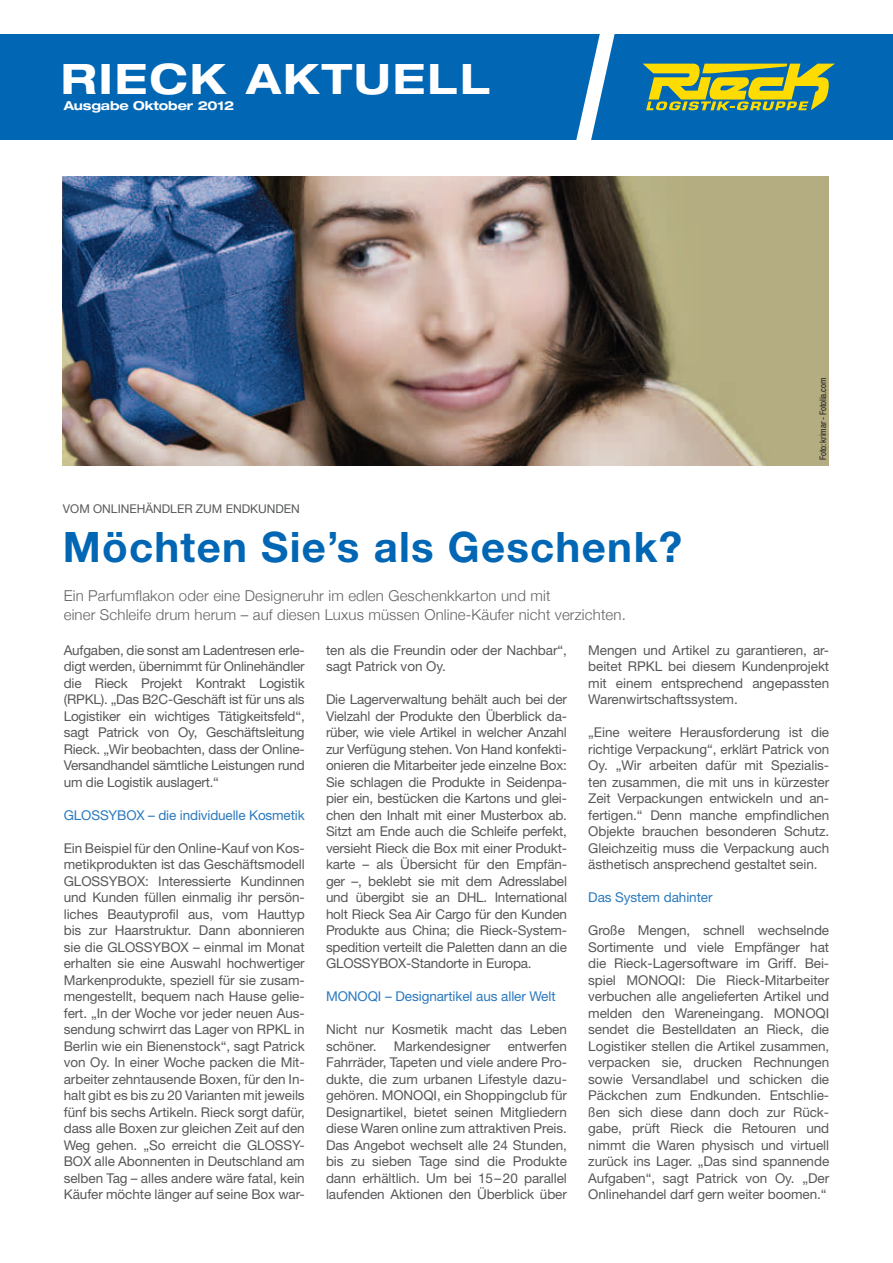
<style>
.page{position:relative;width:893px;height:1263px;background:#fff}
.page>*{position:absolute;margin:0;border:0;box-sizing:border-box;transform-origin:0 0}
.t1{font:700 42px "Helvetica Neue LT Std";letter-spacing:.03em;color:#0166b3}
.t2{font:700 expanded 42px "Helvetica Neue LT Std";letter-spacing:.05em;color:#fff}
.t3{font:300 15px/19.5px "Helvetica Neue";letter-spacing:.01em;color:#636366}
.t4{font:13.5px/16.5px "Helvetica Neue LT Std";letter-spacing:-.005em;color:#57585a;text-align:justify}
.t5{font:13.5px "Helvetica Neue LT Std";letter-spacing:-.005em;color:#2b79be}
.t6{font:700 expanded 12.3px "Helvetica Neue LT Std";letter-spacing:-.01em;color:#fff}
.t7{font:12px "Helvetica Neue";color:#57585a}
.t8{font:condensed 9px "Helvetica Neue LT Std";letter-spacing:-.015em;color:#231f20}
</style>
<div class="page">
<img style="left:63px;top:176px;width:765px;height:289px">
<div style="left:0;top:34px;width:893px;height:105px;background:#0166b3"></div>
<svg style="left:643px;top:64px;width:192px;height:46px"></svg>
<svg style="left:569px;top:34px;width:49px;height:106px"></svg>
<h1 class="t2" style="left:61px;top:53px;width:431px">Rieck aktuell</h1>
<p class="t6" style="left:64px;top:98px;width:172px">Ausgabe Oktober 2012</p>
<p class="t7" style="left:63px;top:502px;width:238px">VOM ONLINEHÄNDLER ZUM ENDKUNDEN</p>
<h1 class="t1" style="left:63px;top:521px;width:621px">Möchten Sie’s als Geschenk?</h1>
<p class="t3" style="left:64px;top:585px;width:564px">Ein Parfumflakon oder eine Designeruhr im edlen Geschenkkarton und mit<br>einer Schleife drum herum – auf diesen Luxus müssen Online-Käufer nicht verzichten.</p>
<p class="t8" style="left:818px;top:460px;width:84px;rotate:-90deg">Foto: krimar - Fotolia.com</p>
<p class="t4" style="left:64px;top:642px;width:242px">Aufgaben, die sonst am Ladentresen erle&shy;digt werden, übernimmt für Onlinehändler die Rieck Projekt Kontrakt Logistik (RPKL). „Das B2C-Geschäft ist für uns als Logistiker ein wichtiges Tätigkeitsfeld“, sagt Patrick von Oy, Geschäftsleitung Rieck. „Wir beobachten, dass der Online-Versandhandel sämtliche Leistungen rund um die Logistik auslagert.“</p>
<p class="t5" style="left:64px;top:807px;width:242px">GLOSSYBOX – die individuelle Kosmetik</p>
<p class="t4" style="left:64px;top:840px;width:242px">Ein Beispiel für den Online-Kauf von Kos&shy;metikprodukten ist das Geschäftsmodell GLOSSYBOX: Interessierte Kundinnen und Kunden füllen einmalig ihr persön&shy;liches Beautyprofil aus, vom Hauttyp bis zur Haarstruktur. Dann abonnieren sie die GLOSSYBOX – einmal im Monat erhalten sie eine Auswahl hochwertiger Markenprodukte, speziell für sie zusam&shy;mengestellt, bequem nach Hause gelie&shy;fert. „In der Woche vor jeder neuen Aus&shy;sendung schwirrt das Lager von RPKL in Berlin wie ein Bienenstock“, sagt Patrick von Oy. In einer Woche packen die Mit&shy;arbeiter zehntausende Boxen, für den In&shy;halt gibt es bis zu 20 Varianten mit jeweils fünf bis sechs Artikeln. Rieck sorgt dafür, dass alle Boxen zur gleichen Zeit auf den Weg gehen. „So erreicht die GLOSSY-BOX alle Abonnenten in Deutschland am selben Tag – alles andere wäre fatal, kein Käufer möchte länger auf seine Box war-</p>
<p class="t4" style="left:326px;top:642px;width:242px">ten als die Freundin oder der Nachbar“, sagt Patrick von Oy.</p>
<p class="t4" style="left:326px;top:691px;width:242px">Die Lagerverwaltung behält auch bei der Vielzahl der Produkte den Überblick da&shy;rüber, wie viele Artikel in welcher Anzahl zur Verfügung stehen. Von Hand konfekti&shy;onieren die Mitarbeiter jede einzelne Box:<br>Sie schlagen die Produkte in Seidenpa&shy;pier ein, bestücken die Kartons und glei&shy;chen den Inhalt mit einer Musterbox ab.<br>Sitzt am Ende auch die Schleife perfekt, versieht Rieck die Box mit einer Produkt&shy;karte – als Übersicht für den Empfän&shy;ger –, beklebt sie mit dem Adresslabel und übergibt sie an DHL. International holt Rieck Sea Air Cargo für den Kunden Produkte aus China; die Rieck-System&shy;spedition verteilt die Paletten dann an die GLOSSYBOX-Standorte in Europa.</p>
<p class="t5" style="left:326px;top:988px;width:231px">MONOQI – Designartikel aus aller Welt</p>
<p class="t4" style="left:326px;top:1021px;width:242px">Nicht nur Kosmetik macht das Leben schöner.</p>
<p class="t4" style="left:326px;top:1037px;width:242px;text-indent:182px">entwerfen Fahrräder, Tapeten und viele andere Pro&shy;dukte, die zum urbanen Lifestyle dazu&shy;gehören. MONOQI, ein Shoppingclub für Designartikel, bietet seinen Mitgliedern diese Waren online zum attraktiven Preis.<br>Das Angebot wechselt alle 24 Stunden, bis zu sieben Tage sind die Produkte dann erhältlich. Um bei 15 -–20 parallel laufenden Aktionen den Überblick über</p>
<p class="t4" style="left:394px;top:1037px;width:98px">Markendesigner</p>
<p class="t4" style="left:588px;top:641px;width:242px">Mengen und Artikel zu garantieren, ar&shy;beitet RPKL bei diesem Kundenprojekt mit einem entsprechend angepassten Warenwirtschaftssystem.</p>
<p class="t4" style="left:588px;top:724px;width:242px">„Eine weitere Herausforderung ist die richtige Verpackung“, erklärt Patrick von Oy. „Wir arbeiten dafür mit Spezialis&shy;ten zusammen, die mit uns in kürzester Zeit Verpackungen entwickeln und an&shy;fertigen.“ Denn manche empfindlichen Objekte brauchen besonderen Schutz.<br>Gleichzeitig muss die Verpackung auch ästhetisch ansprechend gestaltet sein.</p>
<p class="t5" style="left:588px;top:889px;width:126px">Das System dahinter</p>
<p class="t4" style="left:588px;top:922px;width:242px">Große Mengen, schnell wechselnde Sortimente und viele Empfänger hat die Rieck-Lagersoftware im Griff. Bei&shy;spiel MONOQI: Die Rieck-Mitarbeiter verbuchen alle angelieferten Artikel und melden den Wareneingang. MONOQI sendet die Bestelldaten an Rieck, die Logistiker stellen die Artikel zusammen, verpacken sie, drucken Rechnungen sowie Versandlabel und schicken die Päckchen zum Endkunden. Entschlie&shy;ßen sich diese dann doch zur Rück&shy;gabe, prüft Rieck die Retouren und nimmt die Waren physisch und virtuell zurück ins Lager. „Das sind spannende Aufgaben“, sagt Patrick von Oy. „Der Onlinehandel darf gern weiter boomen.“</p>
</div>
